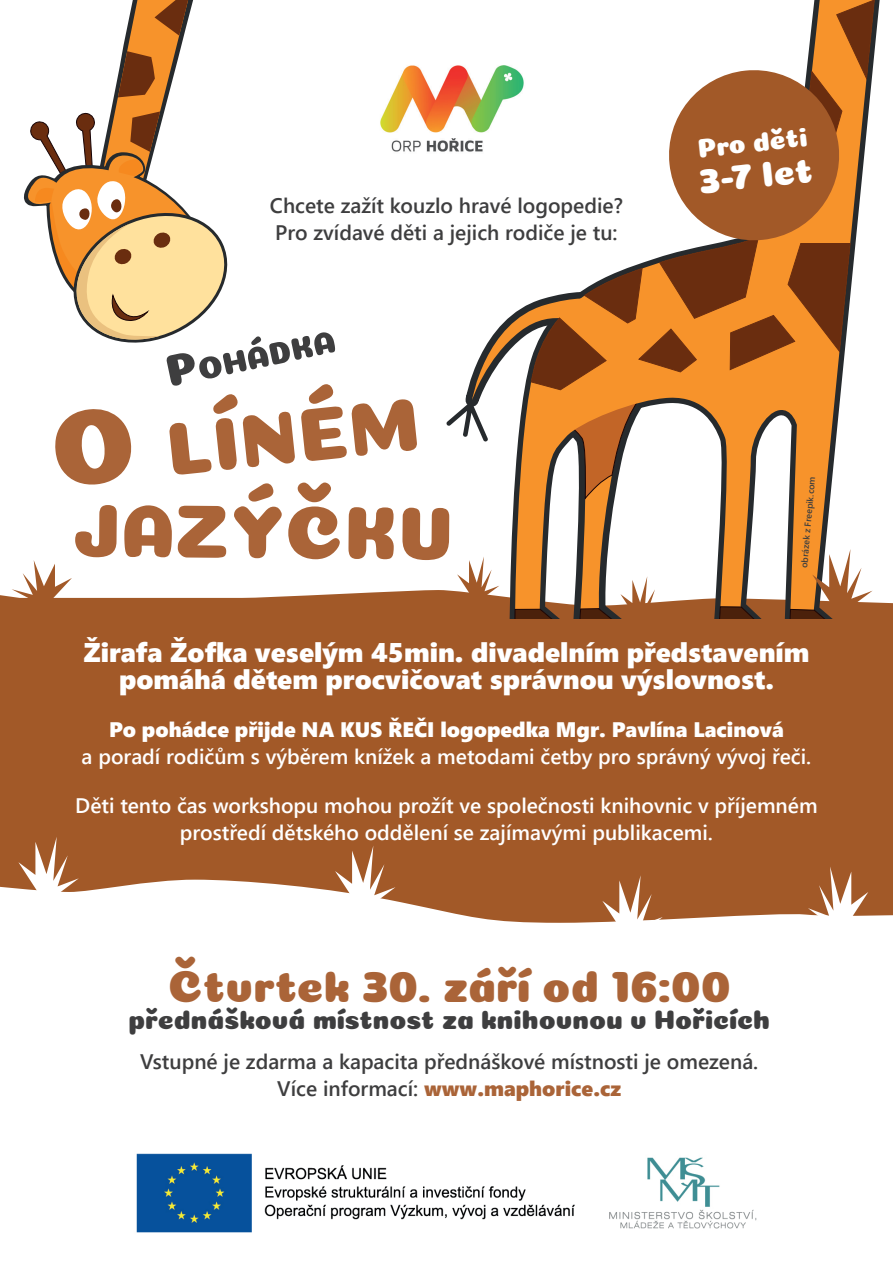
<style>
.page{position:relative;width:893px;height:1263px;background:#fff}
.page>*{position:absolute;margin:0;border:0;box-sizing:border-box;transform-origin:0 0}
.t1{font:45px "Coiny";color:#aa6438}
.t2{font:36px "Coiny";color:#fff}
.t3{font:27px/27px "Segoe UI Black";color:#fff;text-align:center}
.t4{font:27px "Coiny";color:#3e3e3f}
.t5{font:27px "Coiny";color:#fff}
.t6{font:600 21px/27px "Segoe UI";color:#fff;text-align:center}
.t7{font:600 21px/27px "Segoe UI";color:#3e3e3f}
.t8{font:21px "Segoe UI Black";color:#fff}
.t9{font:21px "Segoe UI Black";color:#aa6438}
.t10{font:600 9px "Segoe UI";color:#3e3e3f}
.s1{font-family:"Segoe UI";font-weight:600;color:#3e3e3f}
</style>
<div class="page">
<img style="left:136px;top:1153px;width:621px;height:80px">
<div style="left:0;top:595px;width:893px;height:328px;background:#a25928"></div>
<svg style="left:335px;top:845px;width:60px;height:60px"></svg>
<svg style="left:602px;top:875px;width:61px;height:48px"></svg>
<svg style="left:18px;top:837px;width:61px;height:59px"></svg>
<svg style="left:808px;top:866px;width:60px;height:57px"></svg>
<svg style="left:12px;top:0;width:861px;height:619px"></svg>
<p class="t7" style="left:270px;top:191px;width:355px">Chcete zažít kouzlo hravé logopedie?<br>Pro zvídavé děti a jejich rodiče je tu:</p>
<p class="t5" style="left:696px;top:133px;width:112px;rotate:-6deg">Pro děti</p>
<h2 class="t2" style="left:697px;top:160px;width:116px;rotate:-6deg">3-7 let</h2>
<p class="t10" style="left:796px;top:567px;width:93px;rotate:-85deg">obrázek z Freepik.com</p>
<p class="t3" style="left:83px;top:637px;width:728px">Žirafa Žofka veselým 45min. divadelním představením pomáhá dětem procvičovat správnou výslovnost.</p>
<p class="t8" style="left:109px;top:715px;width:676px">Po pohádce přijde NA KUS ŘEČI logopedka Mgr. Pavlína Lacinová</p>
<p class="t6" style="left:82px;top:742px;width:731px">a poradí rodičům s výběrem knížek a metodami četby pro správný vývoj řeči.</p>
<p class="t6" style="left:75px;top:790px;width:744px">Děti tento čas workshopu mohou prožít ve společnosti knihovnic v příjemném prostředí dětského oddělení se zajímavými publikacemi.</p>
<h1 class="t1" style="left:168px;top:960px;width:564px">Čtvrtek 30. září od 16:00</h1>
<p class="t4" style="left:128px;top:1004px;width:643px">přednášková místnost za knihovnou v Hořicích</p>
<p class="t7" style="left:140px;top:1046px;width:620px">Vstupné je zdarma a kapacita přednáškové místnosti je omezená.</p>
<p class="t9" style="left:277px;top:1073px;width:345px"><span class="s1">Více informací:</span> www.maphorice.cz</p>
</div>
